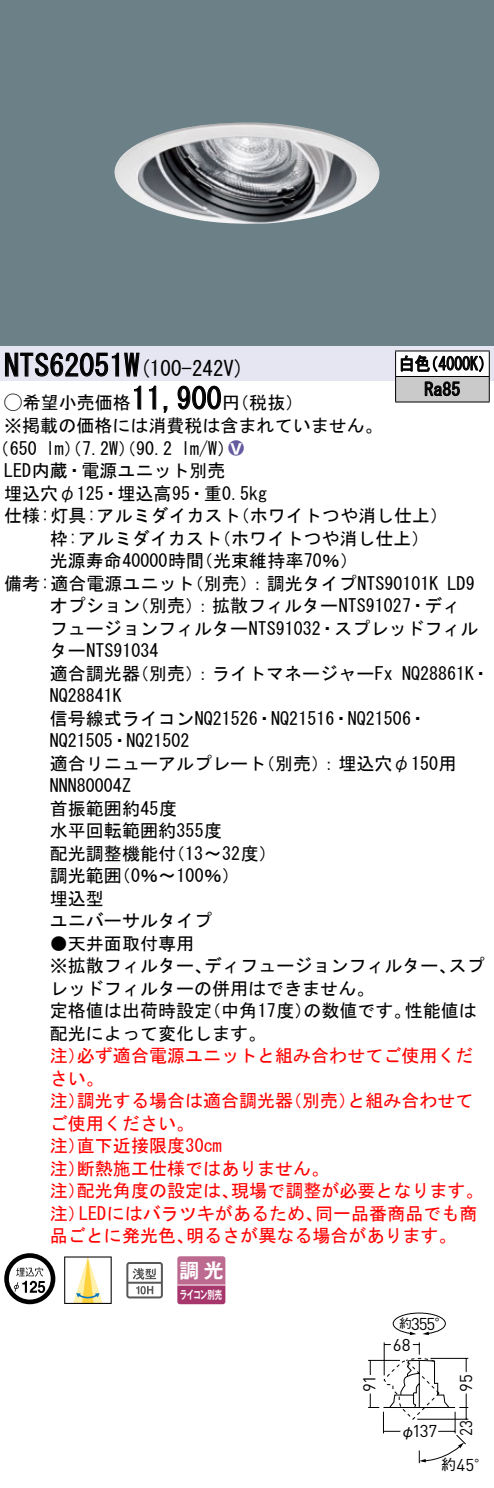
<style>
.page{position:relative;width:494px;height:1488px;background:#fff}
.page>*{position:absolute;margin:0;border:0;box-sizing:border-box;transform-origin:0 0}
.t1{font:30px "MS Gothic";color:#000}
.t2{font:21px "MS Gothic";color:#000}
.t3{font:19.8px "Gothic MB101 Pro De Bold 90 pv RKSJ H";color:#fff}
.t4{font:18px/22.5px "MS Gothic";color:#000}
.t5{font:18px/22.5px "MS Gothic";color:#f00}
.t6{font:18px/25.5px "MS Gothic";color:#000;scale:.88 1}
.t7{font:18px "Ford Classification 1";color:#635aa0}
.t8{font:17.1px "DINOT";letter-spacing:-.01em;color:#000}
.t9{font:17.1px "DINOT";letter-spacing:-.01em;color:#000;scale:.9 1}
.t10{font:15px "Gothic BBB Pro Medium 90 pv RKSJ H";color:#000}
.t11{font:12.6px "Gothic BBB Pro Medium 90 pv RKSJ H";color:#000}
.t12{font:11.4px "Gothic MB101 Pro De Bold 90 pv RKSJ H";letter-spacing:-.05em;color:#fff;scale:.65 1}
.s1{font-size:30px}
.s2{font-family:"Ford Classification 1"}
.s3{color:#fff}
.s4{font-family:"Gothic BBB Pro Medium 90 pv RKSJ H";font-size:15px}
</style>
<div class="page">
<div style="left:0;top:0;width:493px;height:346px;background:#6c8087"></div>
<img style="left:114px;top:122px;width:265px;height:102px">
<div style="left:0;top:346px;width:493px;height:34px;background:#e6e5f2"></div>
<svg style="left:5px;top:352px;width:135px;height:25px"></svg>
<svg style="left:134px;top:385px;width:7px;height:25px"></svg>
<svg style="left:149px;top:385px;width:7px;height:25px"></svg>
<svg style="left:163px;top:406px;width:5px;height:7px"></svg>
<svg style="left:177px;top:385px;width:44px;height:25px"></svg>
<svg style="left:4px;top:1253px;width:51px;height:51px"></svg>
<svg style="left:64px;top:1256px;width:48px;height:48px"></svg>
<svg style="left:126px;top:1262px;width:37px;height:36px"></svg>
<svg style="left:177px;top:1256px;width:48px;height:48px;background:#b55984"></svg>
<hr style="left:177px;top:1284px;width:48px;height:1px;background:#fff">
<hr style="left:395px;top:350px;width:94px;height:1px;background:#000">
<hr style="left:395px;top:401px;width:94px;height:1px;background:#000">
<svg style="left:394px;top:351px;width:95px;height:50px;background:#b1b1b1"></svg>
<svg style="left:368px;top:1312px;width:101px;height:152px"></svg>
<h1 class="t1" style="left:4px;top:350px;width:122px">NTS62051</h1>
<p class="t2" style="left:124px;top:358px;width:121px">(<span class="s1">W</span> 100-242 (V</p>
<p class="t6" style="left:424px;top:351px;width:42px;text-indent:-26px">白色<br>Ra85</p>
<p class="t6" style="left:422px;top:351px;width:83px">（4000 (K</p>
<h1 class="t1" style="left:131px;top:383px;width:91px">11,900</h1>
<p class="t4" style="left:4px;top:391px;width:379px"><span class="s2">A</span>希望小売価格<br>※掲載の価格には消費税は含まれていません。</p>
<p class="t7" style="left:228px;top:438px;width:17px">2<span class="s3">8</span></p>
<p class="t4" style="left:222px;top:391px;width:82px">（円税抜(</p>
<p class="t4" style="left:181px;top:437px;width:55px">l m (W/</p>
<p class="t4" style="left:-8px;top:437px;width:47px">（650</p>
<p class="t4" style="left:4px;top:459px;width:223px">LED内蔵・電源ユニット別売</p>
<p class="t4" style="left:4px;top:482px;width:264px">埋込穴φ125・埋込高95・重0.5kg</p>
<p class="t4" style="left:231px;top:504px;width:218px">（ホワイトつや消し仕上(</p>
<p class="t4" style="left:46px;top:437px;width:128px">lm）（7.2 ）（W 90.2</p>
<p class="t4" style="left:213px;top:504px;width:217px;text-indent:-209px">仕様:灯具:アルミダイカスト<br>（ホワイトつや消し仕上(</p>
<p class="t4" style="left:195px;top:527px;width:164px;text-indent:-145px">枠:アルミダイカスト<br>（光束維持率70％(</p>
<p class="t4" style="left:50px;top:549px;width:156px">光源寿命40000時間</p>
<p class="t4" style="left:185px;top:572px;width:254px">（別売：）調光タイプNTS90101K</p>
<p class="t4" style="left:131px;top:572px;width:331px;text-indent:-127px">備考:適合電源ユニット<br>（別売：）拡散フィルターNTS91027・ディ</p>
<p class="t4" style="left:447px;top:572px;width:28px">LD9</p>
<p class="t4" style="left:50px;top:594px;width:91px">オプション</p>
<p class="t4" style="left:50px;top:617px;width:430px">フュージョンフィルターNTS91032・スプレッドフィル</p>
<p class="t4" style="left:50px;top:639px;width:110px">ターNTS91034</p>
<p class="t4" style="left:401px;top:662px;width:89px">NQ28861 ・K</p>
<p class="t4" style="left:131px;top:662px;width:263px">（別売：）ライトマネージャーFx</p>
<p class="t4" style="left:50px;top:662px;width:91px">適合調光器</p>
<p class="t4" style="left:50px;top:684px;width:73px">NQ28841K</p>
<p class="t4" style="left:50px;top:707px;width:378px">信号線式ライコンNQ21526・NQ21516・NQ21506・</p>
<p class="t4" style="left:50px;top:729px;width:141px">NQ21505・NQ21502</p>
<p class="t4" style="left:257px;top:752px;width:201px">（別売：）埋込穴φ150用</p>
<p class="t4" style="left:50px;top:752px;width:217px">適合リニューアルプレート</p>
<p class="t4" style="left:50px;top:774px;width:82px">NNN80004Z</p>
<p class="t4" style="left:50px;top:797px;width:129px">首振範囲約45度</p>
<p class="t4" style="left:50px;top:819px;width:174px">水平回転範囲約355度</p>
<p class="t4" style="left:167px;top:842px;width:111px">（13〜32度(</p>
<p class="t4" style="left:113px;top:842px;width:128px;text-indent:-63px">配光調整機能付<br>)0％〜100％(</p>
<p class="t4" style="left:50px;top:864px;width:163px">調光範囲<br>埋込型<br>ユニバーサルタイプ</p>
<p class="t4" style="left:50px;top:932px;width:145px">●天井面取付専用</p>
<p class="t4" style="left:448px;top:954px;width:37px">スプ</p>
<p class="t4" style="left:204px;top:954px;width:254px">ディフュージョンフィルター、</p>
<p class="t4" style="left:50px;top:954px;width:325px">※拡散フィルター、<br>レッドフィルターの併用はできません。</p>
<p class="t4" style="left:203px;top:999px;width:111px">（中角17度）</p>
<p class="t4" style="left:50px;top:999px;width:217px">定格値は出荷時設定<br>配光によって変化します。</p>
<p class="t5" style="left:77px;top:1044px;width:397px">必ず適合電源ユニットと組み合わせてご使用くだ</p>
<p class="t4" style="left:303px;top:999px;width:110px">の数値です。</p>
<p class="t4" style="left:404px;top:999px;width:73px">性能値は</p>
<p class="t5" style="left:50px;top:1044px;width:55px">注）さい。</p>
<p class="t5" style="left:77px;top:1089px;width:217px">調光する場合は適合調光器</p>
<p class="t5" style="left:284px;top:1089px;width:73px">（別売）</p>
<p class="t5" style="left:347px;top:1089px;width:127px">と組み合わせて</p>
<p class="t5" style="left:50px;top:1089px;width:37px">注）</p>
<p class="t5" style="left:50px;top:1112px;width:145px">ご使用ください。</p>
<p class="t5" style="left:77px;top:1134px;width:146px">直下近接限度30cm</p>
<p class="t5" style="left:77px;top:1134px;width:253px;text-indent:-27px">注）<br>断熱施工仕様ではありません。</p>
<p class="t5" style="left:50px;top:1157px;width:37px">注）</p>
<p class="t5" style="left:231px;top:1179px;width:254px">現場で調整が必要となります。</p>
<p class="t5" style="left:77px;top:1179px;width:163px">配光角度の設定は、</p>
<p class="t5" style="left:50px;top:1179px;width:37px">注）</p>
<p class="t5" style="left:79px;top:1202px;width:245px">LEDにはバラツキがあるため、</p>
<p class="t5" style="left:315px;top:1202px;width:163px">同一品番商品でも商</p>
<p class="t5" style="left:50px;top:1202px;width:37px">注）</p>
<p class="t5" style="left:50px;top:1224px;width:145px">品ごとに発光色、</p>
<p class="t5" style="left:186px;top:1224px;width:272px">明るさが異なる場合があります。</p>
<p class="t3" style="left:179px;top:1254px;width:46px">調光</p>
<p class="t12" style="left:180px;top:1285px;width:66px">ライコン別売</p>
<p class="t8" style="left:410px;top:1311px;width:40px">355<span class="s4">°</span></p>
<p class="t11" style="left:398px;top:1313px;width:14px">約</p>
<p class="t8" style="left:392px;top:1332px;width:19px">68</p>
<p class="t8" style="left:357px;top:1392px;width:18px;rotate:-90deg">91</p>
<p class="t8" style="left:454px;top:1391px;width:19px;rotate:-90deg">95</p>
<p class="t10" style="left:400px;top:1419px;width:16px">φ</p>
<p class="t9" style="left:454px;top:1436px;width:19px;rotate:-90deg">23</p>
<p class="t8" style="left:412px;top:1419px;width:27px">137</p>
<p class="t10" style="left:440px;top:1453px;width:16px">約</p>
<p class="t8" style="left:456px;top:1453px;width:35px">45<span class="s4">°</span></p>
</div>
